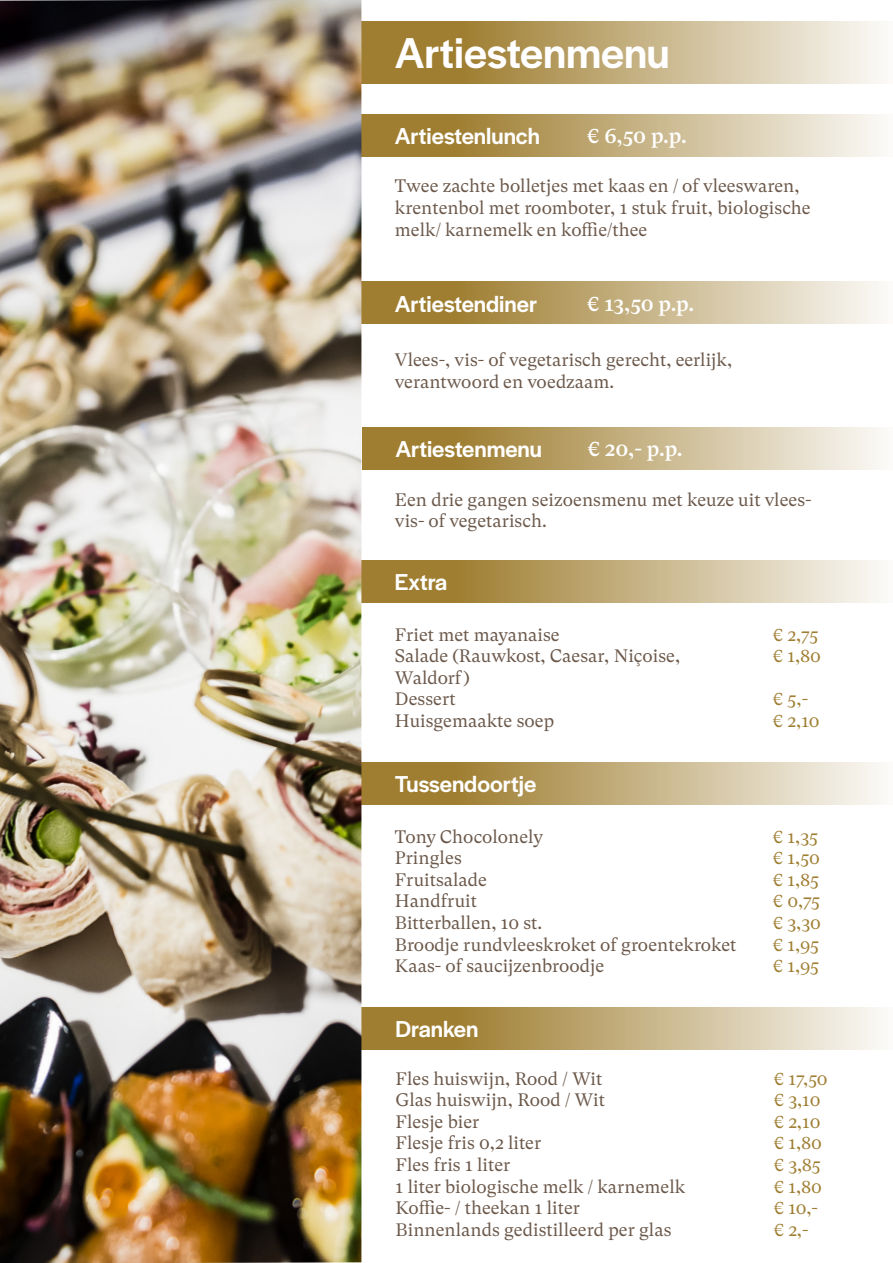
<style>
.page{position:relative;width:893px;height:1263px;background:#fff}
.page>*{position:absolute;margin:0;border:0;box-sizing:border-box;transform-origin:0 0}
.t1{font:500 45px "Halyard Display";color:#fff}
.t2{font:500 24px "Halyard Display";color:#fff}
.t3{font:500 21px "GT Super Text";letter-spacing:-.02em;color:#fff}
.t4{font:18px/21.6px "GT Super Text";color:#6b584a}
.t5{font:18px "GT Super Text";letter-spacing:-.01em;color:#9f7e31}
</style>
<div class="page">
<svg style="left:361px;top:21px;width:520px;height:63px;background:#c3ae7f"></svg>
<svg style="left:361px;top:114px;width:520px;height:42px;background:#c3af80"></svg>
<svg style="left:361px;top:282px;width:520px;height:42px;background:#c3af80"></svg>
<svg style="left:361px;top:560px;width:520px;height:43px;background:#c3af80"></svg>
<svg style="left:361px;top:762px;width:520px;height:43px;background:#c3af80"></svg>
<svg style="left:361px;top:1007px;width:520px;height:42px;background:#c3af80"></svg>
<img style="left:0;top:0;width:361px;height:1263px">
<svg style="left:362px;top:427px;width:519px;height:42px;background:#c3af80"></svg>
<p class="t1" style="left:395px;top:21px;width:277px">Artiestenmenu</p>
<p class="t2" style="left:395px;top:119px;width:147px">Artiestenlunch</p>
<p class="t3" style="left:587px;top:123px;width:101px">€ 6,50 p.p.</p>
<p class="t4" style="left:395px;top:175px;width:417px">Twee zachte bolletjes met kaas en / of vleeswaren, krentenbol met roomboter, 1 stuk fruit, biologische melk/ karnemelk en koffie/thee</p>
<p class="t2" style="left:395px;top:287px;width:144px">Artiestendiner</p>
<p class="t3" style="left:587px;top:291px;width:109px">€ 13,50 p.p.</p>
<p class="t4" style="left:395px;top:349px;width:339px">Vlees-, vis- of vegetarisch gerecht, eerlijk,</p>
<p class="t4" style="left:395px;top:371px;width:221px">verantwoord en voedzaam.</p>
<p class="t2" style="left:395px;top:432px;width:148px">Artiestenmenu</p>
<p class="t3" style="left:588px;top:436px;width:96px">€ 20,- p.p.</p>
<p class="t4" style="left:395px;top:489px;width:418px">Een drie gangen seizoensmenu met keuze uit vlees&shy;vis- of vegetarisch.</p>
<p class="t2" style="left:395px;top:565px;width:54px">Extra</p>
<p class="t4" style="left:395px;top:624px;width:166px">Friet met mayanaise</p>
<p class="t5" style="left:773px;top:624px;width:47px">€ 2,75</p>
<p class="t4" style="left:395px;top:645px;width:287px">Salade (Rauwkost, Caesar, Niçoise,</p>
<p class="t5" style="left:773px;top:646px;width:50px">€ 1,80</p>
<p class="t4" style="left:395px;top:667px;width:77px">Waldorf )<br>Dessert</p>
<p class="t5" style="left:773px;top:689px;width:37px">€ 5,-</p>
<p class="t4" style="left:395px;top:710px;width:161px">Huisgemaakte soep</p>
<p class="t5" style="left:773px;top:710px;width:48px">€ 2,10</p>
<p class="t2" style="left:395px;top:767px;width:143px">Tussendoortje</p>
<p class="t4" style="left:395px;top:826px;width:150px">Tony Chocolonely</p>
<p class="t5" style="left:773px;top:826px;width:47px">€ 1,35</p>
<p class="t4" style="left:395px;top:847px;width:68px">Pringles</p>
<p class="t5" style="left:773px;top:848px;width:48px">€ 1,50</p>
<p class="t4" style="left:395px;top:869px;width:94px">Fruitsalade</p>
<p class="t5" style="left:773px;top:869px;width:47px">€ 1,85</p>
<p class="t4" style="left:395px;top:890px;width:84px">Handfruit</p>
<p class="t5" style="left:773px;top:891px;width:49px">€ 0,75</p>
<p class="t4" style="left:395px;top:912px;width:149px">Bitterballen, 10 st.</p>
<p class="t5" style="left:773px;top:912px;width:50px">€ 3,30</p>
<p class="t4" style="left:395px;top:934px;width:343px">Broodje rundvleeskroket of groentekroket</p>
<p class="t5" style="left:773px;top:934px;width:48px">€ 1,95</p>
<p class="t4" style="left:395px;top:955px;width:211px">Kaas- of saucijzenbroodje</p>
<p class="t5" style="left:773px;top:956px;width:48px">€ 1,95</p>
<p class="t2" style="left:396px;top:1012px;width:84px">Dranken</p>
<p class="t4" style="left:396px;top:1067px;width:208px">Fles huiswijn, Rood / Wit</p>
<p class="t5" style="left:774px;top:1068px;width:56px">€ 17,50</p>
<p class="t4" style="left:396px;top:1089px;width:211px">Glas huiswijn, Rood / Wit</p>
<p class="t5" style="left:774px;top:1089px;width:48px">€ 3,10</p>
<p class="t4" style="left:396px;top:1111px;width:85px">Flesje bier</p>
<p class="t5" style="left:774px;top:1111px;width:48px">€ 2,10</p>
<p class="t4" style="left:396px;top:1132px;width:147px">Flesje fris 0,2 liter</p>
<p class="t5" style="left:774px;top:1133px;width:50px">€ 1,80</p>
<p class="t4" style="left:396px;top:1154px;width:116px">Fles fris 1 liter</p>
<p class="t5" style="left:774px;top:1154px;width:48px">€ 3,85</p>
<p class="t4" style="left:396px;top:1175px;width:291px">1 liter biologische melk / karnemelk</p>
<p class="t5" style="left:774px;top:1176px;width:50px">€ 1,80</p>
<p class="t4" style="left:396px;top:1197px;width:186px">Koffie- / theekan 1 liter</p>
<p class="t5" style="left:774px;top:1197px;width:46px">€ 10,-</p>
<p class="t4" style="left:396px;top:1219px;width:277px">Binnenlands gedistilleerd per glas</p>
<p class="t5" style="left:774px;top:1219px;width:37px">€ 2,-</p>
</div>
